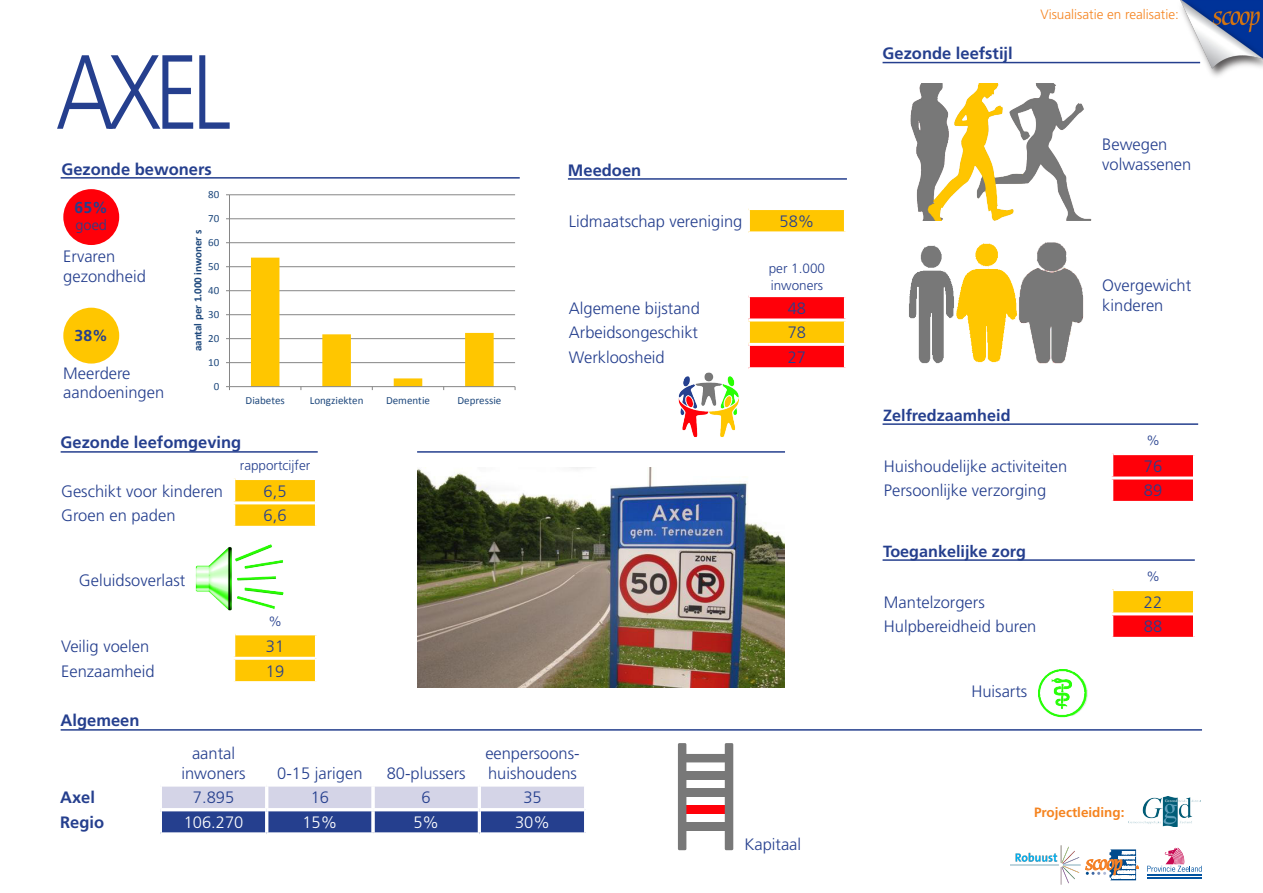
<style>
.page{position:relative;width:1263px;height:893px;background:#fff}
.page>*{position:absolute;margin:0;border:0;box-sizing:border-box;transform-origin:0 0}
.t1{font:300 105.3px "Frutiger";color:#253f8e;scale:.83 1}
.t2{font:300 16.5px/19.8px "Frutiger";color:#253f8e}
.t3{font:700 16.5px "Frutiger";color:#253f8e}
.t4{font:300 16.5px "Frutiger";color:#fff}
.t5{font:700 16.2px "Frutiger";color:#253f8e}
.t6{font:700 15.75px "Frutiger";color:#253f8e}
.t7{font:300 14.4px "Frutiger";color:#253f8e}
.t8{font:300 13.5px "Frutiger";color:#253f8e}
.t9{font:300 13.5px "Frutiger";color:#f58420}
.t10{font:700 13.5px "Frutiger";color:#f58420}
.t11{font:10.95px "Calibri";color:#1f497d}
.t12{font:700 10.95px "Calibri";color:#1f497d}
</style>
<div class="page">
<svg style="left:235px;top:480px;width:80px;height:46px;background:#ffc704"></svg>
<hr style="left:232px;top:501px;width:83px;height:3px;background:#fff">
<svg style="left:235px;top:635px;width:80px;height:46px;background:#ffc704"></svg>
<hr style="left:232px;top:657px;width:83px;height:3px;background:#fff">
<hr style="left:882px;top:62px;width:318px;height:1px;background:#253f8e">
<hr style="left:568px;top:178px;width:279px;height:2px;background:#253f8e">
<hr style="left:417px;top:451px;width:368px;height:2px;background:#253f8e">
<hr style="left:61px;top:451px;width:257px;height:2px;background:#253f8e">
<hr style="left:61px;top:177px;width:459px;height:2px;background:#253f8e">
<hr style="left:61px;top:729px;width:1141px;height:2px;background:#253f8e">
<hr style="left:882px;top:423px;width:316px;height:2px;background:#253f8e">
<hr style="left:882px;top:559px;width:313px;height:2px;background:#253f8e">
<img style="left:417px;top:467px;width:367px;height:221px">
<svg style="left:160px;top:786px;width:426px;height:48px;background:#8994c1"></svg>
<hr style="left:161px;top:833px;width:105px;height:1px;background:#fff">
<hr style="left:267px;top:833px;width:106px;height:1px;background:#fff">
<hr style="left:374px;top:833px;width:105px;height:1px;background:#fff">
<hr style="left:480px;top:833px;width:105px;height:1px;background:#fff">
<hr style="left:160px;top:808px;width:107px;height:1px;background:#fff">
<hr style="left:160px;top:810px;width:107px;height:1px;background:#fff">
<hr style="left:267px;top:808px;width:106px;height:1px;background:#fff">
<hr style="left:267px;top:810px;width:106px;height:1px;background:#fff">
<hr style="left:373px;top:808px;width:106px;height:1px;background:#fff">
<hr style="left:373px;top:810px;width:106px;height:1px;background:#fff">
<hr style="left:479px;top:808px;width:105px;height:1px;background:#fff">
<hr style="left:479px;top:810px;width:105px;height:1px;background:#fff">
<div style="left:63px;top:189px;width:56px;height:56px;background:#ff0009;border-radius:50%"></div>
<div style="left:63px;top:308px;width:56px;height:56px;background:#ffc600;border-radius:50%"></div>
<img style="left:910px;top:84px;width:182px;height:136px">
<img style="left:909px;top:242px;width:175px;height:122px">
<svg style="left:750px;top:210px;width:94px;height:157px"></svg>
<hr style="left:748px;top:231px;width:99px;height:3px;background:#fff">
<hr style="left:748px;top:256px;width:99px;height:3px;background:#fff">
<hr style="left:748px;top:294px;width:99px;height:3px;background:#fff">
<hr style="left:748px;top:318px;width:99px;height:3px;background:#fff">
<hr style="left:748px;top:343px;width:99px;height:3px;background:#fff">
<svg style="left:1085px;top:849px;width:53px;height:31px"></svg>
<hr style="left:1147px;top:877px;width:55px;height:2px;background:#0153a0">
<hr style="left:1147px;top:874px;width:55px;height:1px;background:#0153a0">
<svg style="left:1147px;top:848px;width:55px;height:24px"></svg>
<img style="left:1010px;top:845px;width:71px;height:40px">
<img style="left:1128px;top:797px;width:72px;height:29px">
<hr style="left:229px;top:362px;width:286px;height:1px;background:#868686">
<hr style="left:229px;top:338px;width:286px;height:1px;background:#868686">
<hr style="left:229px;top:314px;width:286px;height:1px;background:#868686">
<hr style="left:229px;top:290px;width:286px;height:1px;background:#868686">
<hr style="left:229px;top:266px;width:286px;height:1px;background:#868686">
<hr style="left:229px;top:242px;width:286px;height:1px;background:#868686">
<hr style="left:229px;top:219px;width:286px;height:1px;background:#868686">
<hr style="left:229px;top:195px;width:286px;height:1px;background:#868686">
<hr style="left:229px;top:195px;width:1px;height:192px;background:#868686">
<hr style="left:229px;top:386px;width:286px;height:1px;background:#868686">
<svg style="left:251px;top:258px;width:243px;height:132px"></svg>
<img style="left:195px;top:544px;width:89px;height:67px">
<img style="left:1175px;top:0;width:88px;height:76px">
<svg style="left:1113px;top:455px;width:80px;height:46px;background:#ff050e"></svg>
<hr style="left:1110px;top:476px;width:83px;height:3px;background:#fff">
<svg style="left:1113px;top:591px;width:80px;height:46px;background:#ff6509"></svg>
<hr style="left:1110px;top:612px;width:83px;height:3px;background:#fff">
<img style="left:1038px;top:669px;width:49px;height:48px">
<div style="left:679px;top:754px;width:47px;height:8px;background:#787878;border-radius:2px"></div>
<div style="left:679px;top:771px;width:47px;height:8px;background:#787878"></div>
<div style="left:679px;top:788px;width:47px;height:8px;background:#787878"></div>
<div style="left:679px;top:805px;width:47px;height:9px;background:#ff0009"></div>
<div style="left:679px;top:822px;width:47px;height:9px;background:#787878"></div>
<div style="left:678px;top:743px;width:8px;height:107px;background:#787878;border-radius:2px"></div>
<div style="left:725px;top:743px;width:8px;height:107px;background:#787878;border-radius:2px"></div>
<img style="left:678px;top:372px;width:61px;height:65px">
<p class="t1" style="left:56px;top:33px;width:212px">AXEL</p>
<p class="t3" style="left:61px;top:160px;width:152px">Gezonde bewoners</p>
<p class="t6" style="left:75px;top:198px;width:35px">65%</p>
<p class="t7" style="left:76px;top:217px;width:33px">goed</p>
<p class="t2" style="left:63px;top:247px;width:53px">Ervaren</p>
<p class="t2" style="left:63px;top:267px;width:84px">gezondheid</p>
<p class="t6" style="left:75px;top:326px;width:35px">38%</p>
<p class="t2" style="left:63px;top:363px;width:69px">Meerdere</p>
<p class="t2" style="left:63px;top:383px;width:102px">aandoeningen</p>
<p class="t11" style="left:208px;top:187px;width:13px">80</p>
<p class="t11" style="left:208px;top:211px;width:13px">70</p>
<p class="t12" style="left:191px;top:351px;width:123px;rotate:-90deg">aantal per 1.000 inwoner s</p>
<p class="t11" style="left:208px;top:235px;width:13px">60</p>
<p class="t11" style="left:208px;top:259px;width:13px">50</p>
<p class="t11" style="left:208px;top:283px;width:13px">40</p>
<p class="t11" style="left:208px;top:307px;width:13px">30</p>
<p class="t11" style="left:208px;top:331px;width:13px">20</p>
<p class="t11" style="left:208px;top:355px;width:13px">10</p>
<p class="t11" style="left:214px;top:379px;width:7px">0</p>
<p class="t11" style="left:246px;top:393px;width:41px">Diabetes</p>
<p class="t11" style="left:310px;top:393px;width:55px">Longziekten</p>
<p class="t11" style="left:386px;top:393px;width:46px">Dementie</p>
<p class="t11" style="left:457px;top:393px;width:45px">Depressie</p>
<p class="t3" style="left:61px;top:433px;width:182px">Gezonde leefomgeving</p>
<p class="t8" style="left:240px;top:458px;width:72px">rapportcijfer</p>
<p class="t2" style="left:61px;top:482px;width:163px">Geschikt voor kinderen</p>
<p class="t2" style="left:264px;top:482px;width:24px">6,5</p>
<p class="t2" style="left:61px;top:506px;width:116px">Groen en paden</p>
<p class="t2" style="left:264px;top:506px;width:24px">6,6</p>
<p class="t2" style="left:79px;top:570px;width:108px">Geluidsoverlast</p>
<p class="t8" style="left:268px;top:613px;width:15px">%</p>
<p class="t2" style="left:61px;top:637px;width:90px">Veilig voelen</p>
<p class="t2" style="left:266px;top:637px;width:20px">31</p>
<p class="t2" style="left:61px;top:661px;width:95px">Eenzaamheid</p>
<p class="t2" style="left:266px;top:661px;width:20px">19</p>
<p class="t3" style="left:61px;top:711px;width:80px">Algemeen</p>
<p class="t3" style="left:568px;top:160px;width:75px">Meedoen</p>
<p class="t2" style="left:569px;top:212px;width:175px">Lidmaatschap vereniging</p>
<p class="t2" style="left:779px;top:212px;width:36px">58%</p>
<p class="t8" style="left:769px;top:261px;width:58px">per 1.000</p>
<p class="t8" style="left:771px;top:277px;width:54px">inwoners</p>
<p class="t2" style="left:569px;top:299px;width:133px">Algemene bijstand</p>
<p class="t2" style="left:788px;top:299px;width:20px">48</p>
<p class="t2" style="left:569px;top:323px;width:131px">Arbeidsongeschikt</p>
<p class="t2" style="left:788px;top:323px;width:20px">78</p>
<p class="t2" style="left:569px;top:347px;width:97px">Werkloosheid</p>
<p class="t2" style="left:788px;top:347px;width:20px">27</p>
<p class="t2" style="left:192px;top:744px;width:45px">aantal</p>
<p class="t2" style="left:181px;top:763px;width:66px">inwoners</p>
<p class="t2" style="left:277px;top:763px;width:87px">0-15 jarigen</p>
<p class="t2" style="left:387px;top:763px;width:80px">80-plussers</p>
<p class="t2" style="left:485px;top:744px;width:96px">eenpersoons&shy;huishoudens</p>
<p class="t3" style="left:60px;top:788px;width:36px">Axel</p>
<p class="t2" style="left:193px;top:788px;width:43px">7.895</p>
<p class="t2" style="left:311px;top:788px;width:20px">16</p>
<p class="t2" style="left:422px;top:788px;width:11px">6</p>
<p class="t2" style="left:523px;top:788px;width:20px">35</p>
<p class="t3" style="left:60px;top:813px;width:46px">Regio</p>
<p class="t4" style="left:184px;top:813px;width:61px">106.270</p>
<p class="t4" style="left:302px;top:813px;width:36px">15%</p>
<p class="t4" style="left:413px;top:813px;width:27px">5%</p>
<p class="t4" style="left:515px;top:813px;width:36px">30%</p>
<p class="t2" style="left:744px;top:835px;width:58px">Kapitaal</p>
<p class="t3" style="left:882px;top:44px;width:132px">Gezonde leefstijl</p>
<p class="t9" style="left:1040px;top:7px;width:140px">Visualisatie en realisatie:</p>
<p class="t2" style="left:1102px;top:134px;width:67px">Bewegen</p>
<p class="t2" style="left:1102px;top:154px;width:90px">volwassenen</p>
<p class="t5" style="left:883px;top:406px;width:129px">Zelfredzaamheid</p>
<p class="t2" style="left:1102px;top:275px;width:90px">Overgewicht</p>
<p class="t2" style="left:1102px;top:295px;width:63px">kinderen</p>
<p class="t8" style="left:1146px;top:433px;width:15px">%</p>
<p class="t2" style="left:884px;top:457px;width:185px">Huishoudelijke activiteiten</p>
<p class="t2" style="left:1144px;top:457px;width:20px">76</p>
<p class="t2" style="left:884px;top:481px;width:164px">Persoonlijke verzorging</p>
<p class="t2" style="left:1144px;top:481px;width:20px">89</p>
<p class="t5" style="left:883px;top:542px;width:144px">Toegankelijke zorg</p>
<p class="t8" style="left:1146px;top:569px;width:15px">%</p>
<p class="t2" style="left:884px;top:593px;width:102px">Mantelzorgers</p>
<p class="t2" style="left:1144px;top:593px;width:20px">22</p>
<p class="t2" style="left:884px;top:617px;width:154px">Hulpbereidheid buren</p>
<p class="t2" style="left:1144px;top:617px;width:20px">88</p>
<p class="t2" style="left:971px;top:682px;width:57px">Huisarts</p>
<p class="t10" style="left:1034px;top:805px;width:92px">Projectleiding:</p>
</div>
